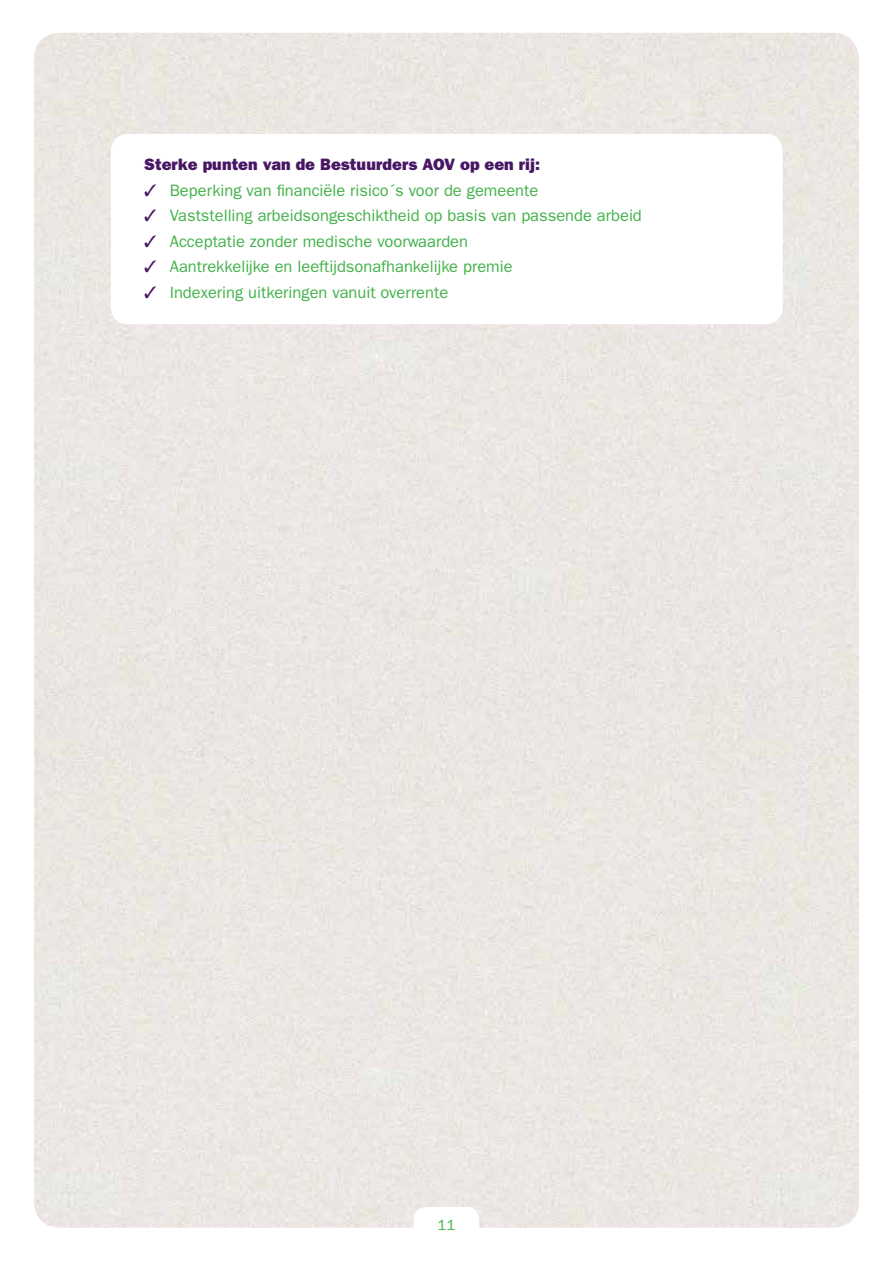
<style>
.page{position:relative;width:893px;height:1263px;background:#fff}
.page>*{position:absolute;margin:0;border:0;box-sizing:border-box;transform-origin:0 0}
.t1{font:16.5px "ITC Franklin Gothic Std";color:#42b149}
.t2{font:16.5px "ITC Franklin Gothic Std Hvy";color:#471764}
.t3{font:15px "ITC Franklin Gothic Std";color:#42b149}
.s1{color:#471764}
</style>
<div class="page">
<svg style="left:414px;top:1207px;width:65px;height:10px"></svg>
<p class="t2" style="left:144px;top:155px;width:397px">Sterke punten van de Bestuurders AOV op een rij:</p>
<p class="t1" style="left:144px;top:180px;width:396px"><span class="s1">✓</span> Beperking van financiële risico´s voor de gemeente</p>
<p class="t1" style="left:144px;top:206px;width:499px"><span class="s1">✓</span> Vaststelling arbeidsongeschiktheid op basis van passende arbeid</p>
<p class="t1" style="left:144px;top:231px;width:325px"><span class="s1">✓</span> Acceptatie zonder medische voorwaarden</p>
<p class="t1" style="left:144px;top:257px;width:370px"><span class="s1">✓</span> Aantrekkelijke en leeftijdsonafhankelijke premie</p>
<p class="t1" style="left:144px;top:282px;width:306px"><span class="s1">✓</span> Indexering uitkeringen vanuit overrente</p>
<p class="t3" style="left:437px;top:1216px;width:19px">11</p>
</div>
